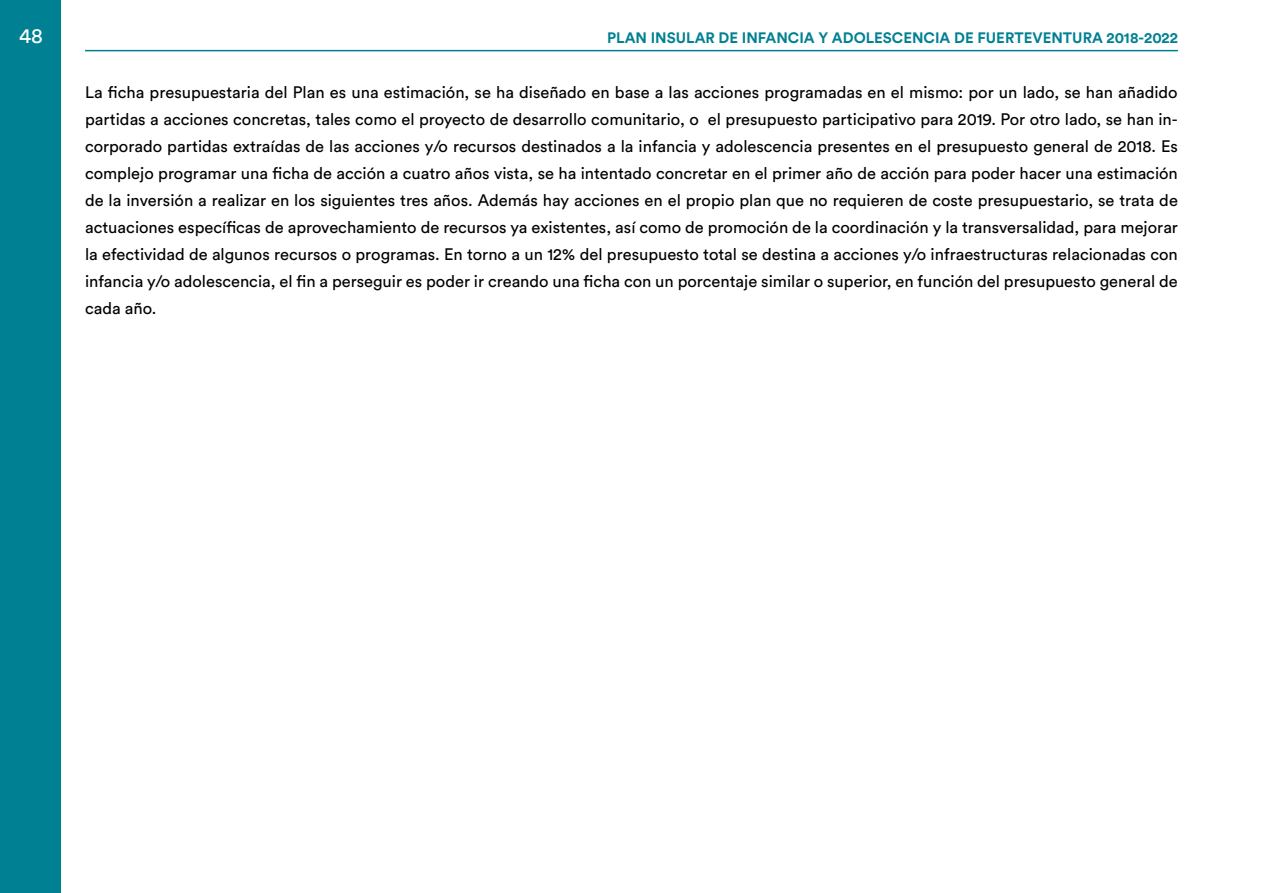
<style>
.page{position:relative;width:1263px;height:893px;background:#fff}
.page>*{position:absolute;margin:0;border:0;box-sizing:border-box;transform-origin:0 0}
.t1{font:21px "Circular Std";color:#fff}
.t2{font:16.5px/27px "Circular Std";color:#000;text-align:justify}
.t3{font:700 15px "Circular Std";color:#008193}
</style>
<div class="page">
<div style="left:0;top:0;width:61px;height:893px;background:#008193"></div>
<hr style="left:85px;top:50px;width:1093px;height:1px;background:#008193">
<p class="t1" style="left:19px;top:23px;width:25px">48</p>
<p class="t3" style="left:607px;top:28px;width:572px">PLAN INSULAR DE INFANCIA Y ADOLESCENCIA DE FUERTEVENTURA 2018-2022</p>
<p class="t2" style="left:85px;top:79px;width:1094px">La ficha presupuestaria del Plan es una estimación, se ha diseñado en base a las acciones programadas en el mismo: por un lado, se han añadido partidas a acciones concretas, tales como el proyecto de desarrollo comunitario, o el presupuesto participativo para 2019. Por otro lado, se han in&shy;corporado partidas extraídas de las acciones y/o recursos destinados a la infancia y adolescencia presentes en el presupuesto general de 2018. Es complejo programar una ficha de acción a cuatro años vista, se ha intentado concretar en el primer año de acción para poder hacer una estimación de la inversión a realizar en los siguientes tres años. Además hay acciones en el propio plan que no requieren de coste presupuestario, se trata de actuaciones específicas de aprovechamiento de recursos ya existentes, así como de promoción de la coordinación y la transversalidad, para mejorar la efectividad de algunos recursos o programas. En torno a un 12% del presupuesto total se destina a acciones y/o infraestructuras relacionadas con infancia y/o adolescencia, el fin a perseguir es poder ir creando una ficha con un porcentaje similar o superior, en función del presupuesto general de cada año.</p>
</div>
